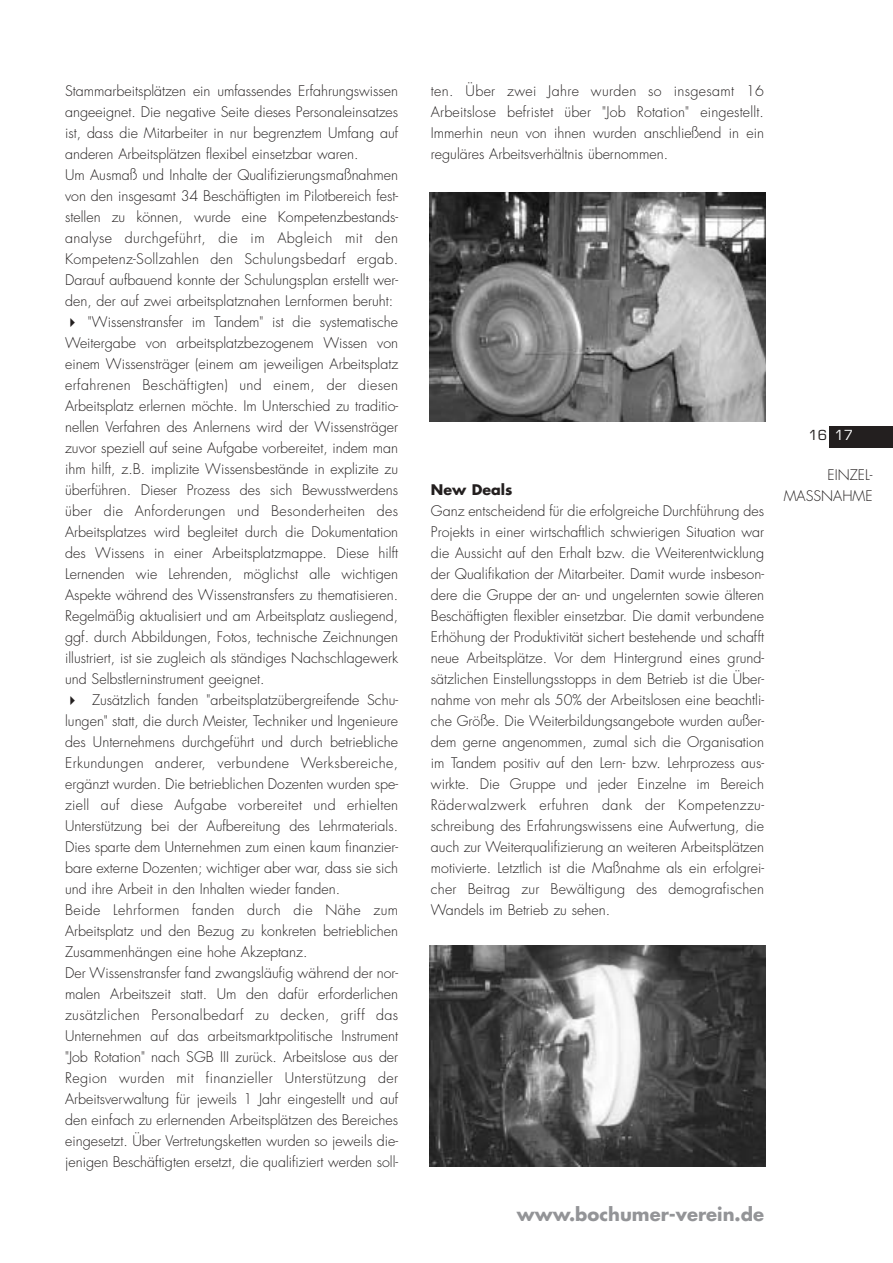
<style>
.page{position:relative;width:893px;height:1263px;background:#fff}
.page>*{position:absolute;margin:0;border:0;box-sizing:border-box;transform-origin:0 0}
.t1{font:700 18px "Futura";color:#939497}
.t2{font:300 14.25px/21px "Futura";color:#231f1f;text-align:justify}
.t3{font:300 14.25px "Futura";letter-spacing:.025em;color:#231f1f}
.t4{font:300 14.25px "Futura";letter-spacing:.02em;color:#231f1f}
.t5{font:700 14.25px "Futura";color:#231f1f}
.t6{font:13.5px "Eurostile";color:#231f1f}
.s1{color:#fff}
</style>
<div class="page">
<div style="left:829px;top:426px;width:63px;height:21px;background:#231f1f"></div>
<img style="left:429px;top:945px;width:336px;height:221px">
<img style="left:429px;top:192px;width:336px;height:230px">
<p class="t2" style="left:65px;top:82px;width:334px">Stammarbeitsplätzen ein umfassendes Erfahrungswissen</p>
<p class="t2" style="left:65px;top:103px;width:334px">angeeignet. Die negative Seite dieses Personaleinsatzes</p>
<p class="t2" style="left:65px;top:124px;width:334px">ist, dass die Mitarbeiter in nur begrenztem Umfang auf</p>
<p class="t2" style="left:65px;top:145px;width:295px">anderen Arbeitsplätzen flexibel einsetzbar waren.</p>
<p class="t2" style="left:65px;top:166px;width:334px">Um Ausmaß und Inhalte der Qualifizierungsmaßnahmen</p>
<p class="t2" style="left:65px;top:187px;width:334px">von den insgesamt 34 Beschäftigten im Pilotbereich fest-</p>
<p class="t2" style="left:65px;top:208px;width:334px">stellen zu können, wurde eine Kompetenzbestands-</p>
<p class="t3" style="left:65px;top:231px;width:334px">analyse durchgeführt, die im Abgleich mit den</p>
<p class="t4" style="left:65px;top:252px;width:334px">Kompetenz-Sollzahlen den Schulungsbedarf ergab.</p>
<p class="t2" style="left:65px;top:271px;width:334px">Darauf aufbauend konnte der Schulungsplan erstellt wer-</p>
<p class="t2" style="left:65px;top:292px;width:330px">den, der auf zwei arbeitsplatznahen Lernformen beruht:</p>
<p class="t2" style="left:88px;top:313px;width:312px">"Wissenstransfer im Tandem" ist die systematische</p>
<p class="t2" style="left:65px;top:334px;width:334px">Weitergabe von arbeitsplatzbezogenem Wissen von</p>
<p class="t2" style="left:65px;top:355px;width:334px">einem Wissensträger (einem am jeweiligen Arbeitsplatz</p>
<p class="t3" style="left:65px;top:378px;width:334px">erfahrenen Beschäftigten) und einem, der diesen</p>
<p class="t2" style="left:65px;top:397px;width:334px">Arbeitsplatz erlernen möchte. Im Unterschied zu traditio-</p>
<p class="t2" style="left:65px;top:418px;width:334px">nellen Verfahren des Anlernens wird der Wissensträger</p>
<p class="t2" style="left:65px;top:439px;width:334px">zuvor speziell auf seine Aufgabe vorbereitet, indem man</p>
<p class="t2" style="left:65px;top:460px;width:334px">ihm hilft, z.B. implizite Wissensbestände in explizite zu</p>
<p class="t2" style="left:65px;top:481px;width:334px">überführen. Dieser Prozess des sich Bewusstwerdens</p>
<p class="t3" style="left:65px;top:504px;width:334px">über die Anforderungen und Besonderheiten des</p>
<p class="t2" style="left:65px;top:523px;width:334px">Arbeitsplatzes wird begleitet durch die Dokumentation</p>
<p class="t2" style="left:65px;top:544px;width:334px">des Wissens in einer Arbeitsplatzmappe. Diese hilft</p>
<p class="t2" style="left:65px;top:565px;width:334px">Lernenden wie Lehrenden, möglichst alle wichtigen</p>
<p class="t2" style="left:65px;top:586px;width:334px">Aspekte während des Wissenstransfers zu thematisieren.</p>
<p class="t2" style="left:65px;top:607px;width:334px">Regelmäßig aktualisiert und am Arbeitsplatz ausliegend,</p>
<p class="t2" style="left:65px;top:628px;width:334px">ggf. durch Abbildungen, Fotos, technische Zeichnungen</p>
<p class="t2" style="left:65px;top:649px;width:334px">illustriert, ist sie zugleich als ständiges Nachschlagewerk</p>
<p class="t2" style="left:65px;top:670px;width:201px">und Selbstlerninstrument geeignet.</p>
<p class="t2" style="left:92px;top:691px;width:307px">Zusätzlich fanden "arbeitsplatzübergreifende Schu-</p>
<p class="t2" style="left:65px;top:712px;width:334px">lungen" statt, die durch Meister, Techniker und Ingenieure</p>
<p class="t2" style="left:65px;top:733px;width:334px">des Unternehmens durchgeführt und durch betriebliche</p>
<p class="t3" style="left:65px;top:756px;width:334px">Erkundungen anderer, verbundene Werksbereiche,</p>
<p class="t2" style="left:65px;top:775px;width:334px">ergänzt wurden. Die betrieblichen Dozenten wurden spe-</p>
<p class="t4" style="left:65px;top:798px;width:334px">ziell auf diese Aufgabe vorbereitet und erhielten</p>
<p class="t2" style="left:65px;top:817px;width:334px">Unterstützung bei der Aufbereitung des Lehrmaterials.</p>
<p class="t2" style="left:65px;top:838px;width:334px">Dies sparte dem Unternehmen zum einen kaum finanzier-</p>
<p class="t2" style="left:65px;top:859px;width:334px">bare externe Dozenten; wichtiger aber war, dass sie sich</p>
<p class="t2" style="left:65px;top:880px;width:276px">und ihre Arbeit in den Inhalten wieder fanden.</p>
<p class="t3" style="left:65px;top:903px;width:334px">Beide Lehrformen fanden durch die Nähe zum</p>
<p class="t2" style="left:65px;top:922px;width:334px">Arbeitsplatz und den Bezug zu konkreten betrieblichen</p>
<p class="t2" style="left:65px;top:943px;width:244px">Zusammenhängen eine hohe Akzeptanz.</p>
<p class="t2" style="left:65px;top:964px;width:334px">Der Wissenstransfer fand zwangsläufig während der nor-</p>
<p class="t2" style="left:65px;top:985px;width:334px">malen Arbeitszeit statt. Um den dafür erforderlichen</p>
<p class="t3" style="left:65px;top:1008px;width:334px">zusätzlichen Personalbedarf zu decken, griff das</p>
<p class="t2" style="left:65px;top:1027px;width:334px">Unternehmen auf das arbeitsmarktpolitische Instrument</p>
<p class="t2" style="left:65px;top:1048px;width:334px">"Job Rotation" nach SGB III zurück. Arbeitslose aus der</p>
<p class="t3" style="left:65px;top:1071px;width:334px">Region wurden mit finanzieller Unterstützung der</p>
<p class="t2" style="left:65px;top:1090px;width:334px">Arbeitsverwaltung für jeweils 1 Jahr eingestellt und auf</p>
<p class="t2" style="left:65px;top:1111px;width:334px">den einfach zu erlernenden Arbeitsplätzen des Bereiches</p>
<p class="t2" style="left:65px;top:1132px;width:334px">eingesetzt. Über Vertretungsketten wurden so jeweils die-</p>
<p class="t2" style="left:65px;top:1153px;width:334px">jenigen Beschäftigten ersetzt, die qualifiziert werden soll-</p>
<p class="t2" style="left:431px;top:82px;width:334px">ten. Über zwei Jahre wurden so insgesamt 16<br>Arbeitslose befristet über "Job Rotation" eingestellt.<br>Immerhin neun von ihnen wurden anschließend in ein reguläres Arbeitsverhältnis übernommen.</p>
<p class="t5" style="left:431px;top:483px;width:83px">New Deals</p>
<p class="t2" style="left:431px;top:502px;width:334px">Ganz entscheidend für die erfolgreiche Durchführung des Projekts in einer wirtschaftlich schwierigen Situation war die Aussicht auf den Erhalt bzw. die Weiterentwicklung der Qualifikation der Mitarbeiter. Damit wurde insbeson&shy;dere die Gruppe der an- und ungelernten sowie älteren Beschäftigten flexibler einsetzbar. Die damit verbundene Erhöhung der Produktivität sichert bestehende und schafft neue Arbeitsplätze. Vor dem Hintergrund eines grund&shy;sätzlichen Einstellungsstopps in dem Betrieb ist die Über&shy;nahme von mehr als 50% der Arbeitslosen eine beachtli&shy;che Größe. Die Weiterbildungsangebote wurden außer&shy;dem gerne angenommen, zumal sich die Organisation im Tandem positiv auf den Lern- bzw. Lehrprozess aus&shy;wirkte. Die Gruppe und jeder Einzelne im Bereich Räderwalzwerk erfuhren dank der Kompetenzzu&shy;schreibung des Erfahrungswissens eine Aufwertung, die auch zur Weiterqualifizierung an weiteren Arbeitsplätzen motivierte. Letztlich ist die Maßnahme als ein erfolgrei&shy;cher Beitrag zur Bewältigung des demografischen Wandels im Betrieb zu sehen.</p>
<p class="t6" style="left:808px;top:430px;width:46px">16 <span class="s1">17</span></p>
<p class="t2" style="left:783px;top:465px;width:90px;text-align:right">EINZEL-<br>MASSNAHME</p>
<p class="t1" style="left:517px;top:1206px;width:248px">www.bochumer-verein.de</p>
</div>
